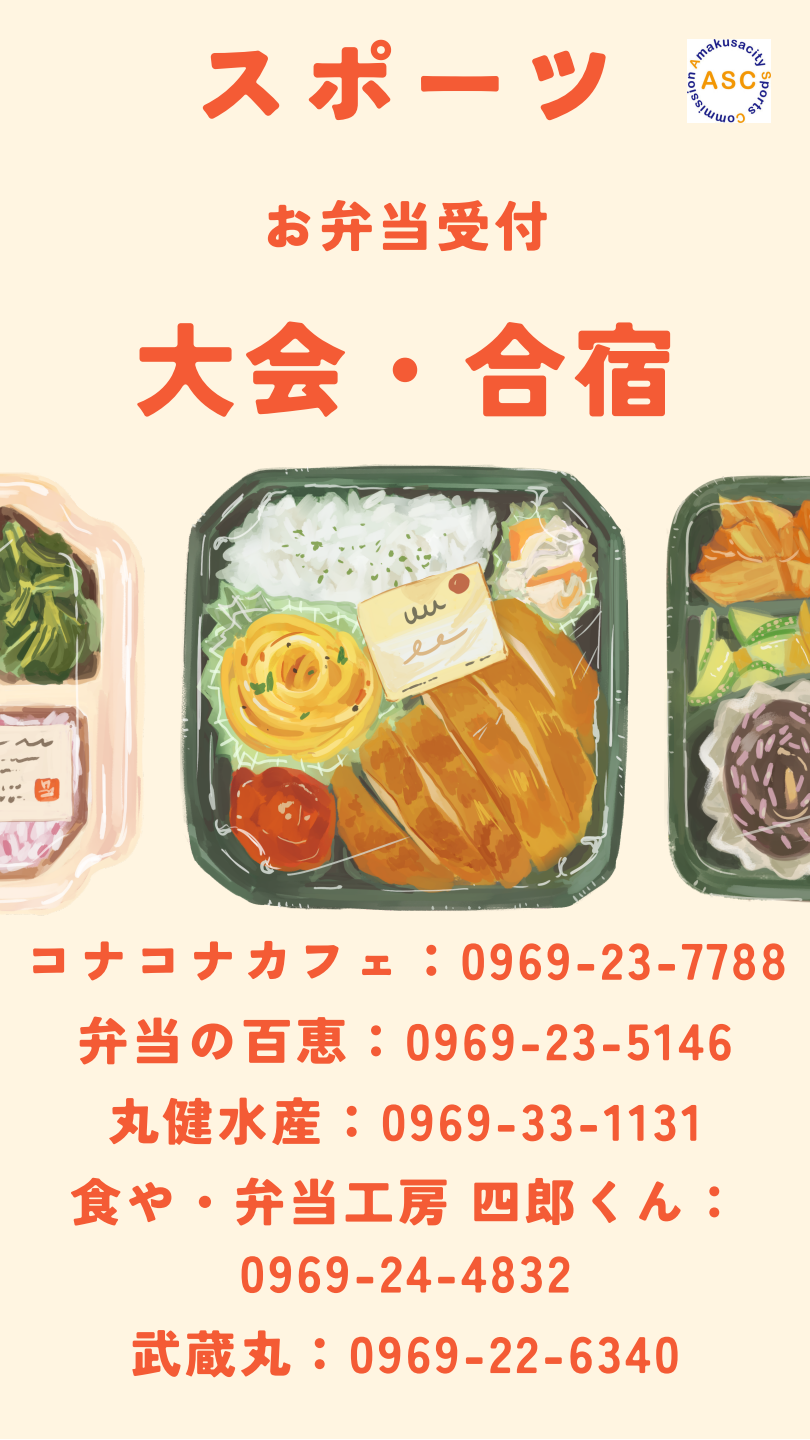
<style>
.page{position:relative;width:810px;height:1440px;background:#fff}
.page>*{position:absolute;margin:0;border:0;box-sizing:border-box;transform-origin:0 0}
.t1{font:900 102.7px "Tsunagi Gothic";letter-spacing:.07em;color:#f45b35}
.t2{font:900 54.6px "Tsunagi Gothic";letter-spacing:.07em;color:#f45b35}
.t3{font:900 51.1px/71.2px "Tsunagi Gothic";letter-spacing:.07em;color:#f45b35;text-align:center}
</style>
<div class="page">
<div style="left:0;top:0;width:810px;height:1438px;background:#fff5e1"></div>
<img style="left:181px;top:464px;width:448px;height:447px">
<img style="left:666px;top:475px;width:144px;height:428px">
<img style="left:0;top:473px;width:145px;height:443px">
<img style="left:688px;top:40px;width:83px;height:83px">
<p class="t1" style="left:189px;top:32px;width:433px">スポーツ</p>
<p class="t2" style="left:261px;top:199px;width:290px">お弁当受付</p>
<p class="t1" style="left:134px;top:319px;width:543px">大会・合宿</p>
<p class="t3" style="left:23px;top:925px;width:765px">コナコナカフェ：0969-23-7788</p>
<p class="t3" style="left:77px;top:1005px;width:657px">弁当の百恵：0969-23-5146</p>
<p class="t3" style="left:108px;top:1086px;width:596px">丸健水産：0969-33-1131</p>
<p class="t3" style="left:70px;top:1166px;width:671px">食や・弁当工房四郎くん：<br>0969-24-4832</p>
<p class="t3" style="left:130px;top:1318px;width:551px">武蔵丸：0969-22-6340</p>
</div>
